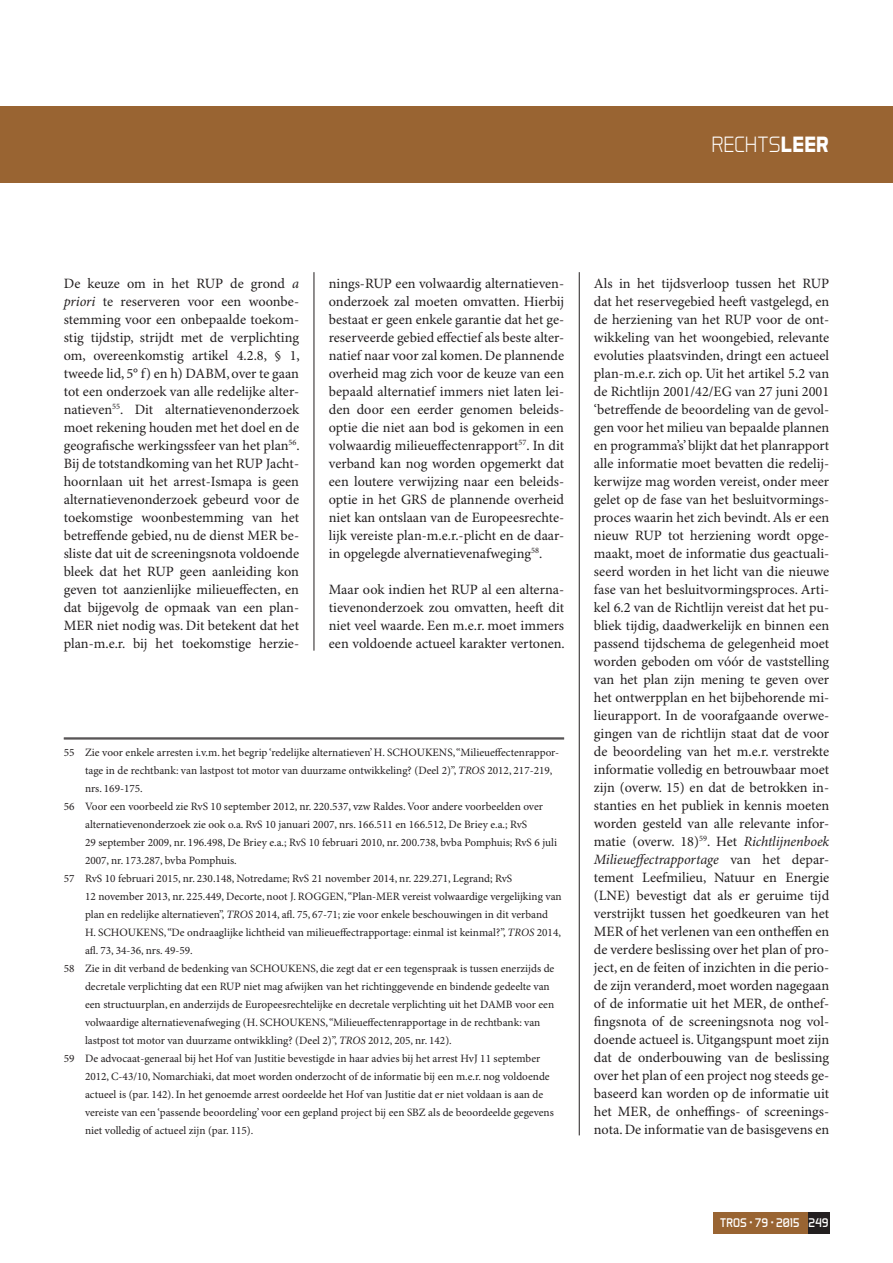
<style>
.page{position:relative;width:893px;height:1263px;background:#fff}
.page>*{position:absolute;margin:0;border:0;box-sizing:border-box;transform-origin:0 0}
.t1{font:300 22.5px "Aero Matics";color:#fff}
.t2{font:14.25px/18px "Minion Pro";color:#231f20;text-align:justify}
.t3{font:12.75px "Aero Matics";color:#fff}
._08_voetnoten{font:11.25px/18px "Minion Pro";color:#231f20}
._07_voetnoten_streep{font:11.25px/18px "Minion Pro";color:#231f20}
.s1{font-weight:700}
.s2{font-style:italic}
</style>
<div class="page">
<div style="left:0;top:106px;width:893px;height:77px;background:#996432"></div>
<hr style="left:579px;top:272px;width:1px;height:863px;background:#231f20">
<div style="left:713px;top:1212px;width:95px;height:21px;background:#996432"></div>
<div style="left:808px;top:1212px;width:21px;height:21px;background:#231f20"></div>
<hr style="left:314px;top:272px;width:1px;height:379px;background:#231f20">
<hr style="left:64px;top:737px;width:500px;height:1px;background:#231f20">
<hr style="left:64px;top:739px;width:500px;height:1px;background:#231f20">
<h1 class="t1" style="left:712px;top:131px;width:119px">RECHTS<span class="s1">LEER</span></h1>
<p class="t2" style="left:64px;top:275px;width:238px">De keuze om in het RUP de grond <span class="s2">a priori</span> te reserveren voor een woonbe&shy;stemming voor een onbepaalde toekom&shy;stig tijdstip, strijdt met de verplichting om, overeenkomstig artikel 4.2.8, § 1, tweede lid, 5° f) en h) DABM, over te gaan tot een onderzoek van alle redelijke alter&shy;natieven<sup>55</sup>. Dit alternatievenonderzoek moet rekening houden met het doel en de geografische werkingssfeer van het plan<sup>56</sup>.<br>Bij de totstandkoming van het RUP Jacht&shy;hoornlaan uit het arrest-Ismapa is geen alternatievenonderzoek gebeurd voor de toekomstige woonbestemming van het betreffende gebied, nu de dienst MER be&shy;sliste dat uit de screeningsnota voldoende bleek dat het RUP geen aanleiding kon geven tot aanzienlijke milieueffecten, en dat bijgevolg de opmaak van een plan-MER niet nodig was. Dit betekent dat het plan-m.e.r. bij het toekomstige herzie-</p>
<p class="t2" style="left:329px;top:275px;width:237px">nings-RUP een volwaardig alternatieven&shy;onderzoek zal moeten omvatten. Hierbij bestaat er geen enkele garantie dat het ge&shy;reserveerde gebied effectief als beste alter&shy;natief naar voor zal komen. De plannende overheid mag zich voor de keuze van een bepaald alternatief immers niet laten lei&shy;den door een eerder genomen beleids&shy;optie die niet aan bod is gekomen in een volwaardig milieueffectenrapport<sup>57</sup>. In dit verband kan nog worden opgemerkt dat een loutere verwijzing naar een beleids&shy;optie in het GRS de plannende overheid niet kan ontslaan van de Europeesrechte&shy;lijk vereiste plan-m.e.r.-plicht en de daar&shy;in opgelegde alvernatievenafweging<sup>58</sup>.</p>
<p class="t2" style="left:329px;top:581px;width:238px">Maar ook indien het RUP al een alterna&shy;tievenonderzoek zou omvatten, heeft dit niet veel waarde. Een m.e.r. moet immers een voldoende actueel karakter vertonen.</p>
<p class="_07_voetnoten_streep" style="left:85px;top:744px;width:476px;text-indent:-21px">55 Zie voor enkele arresten i.v.m. het begrip ‘redelijke alternatieven’ H. SCHOUKENS, “Milieueffectenrappor&shy;tage in de rechtbank: van lastpost tot motor van duurzame ontwikkeling? (Deel 2)”, <span class="s2">TROS</span> 2012, 217-219, nrs. 169-175.</p>
<p class="_08_voetnoten" style="left:85px;top:798px;width:473px;text-indent:-21px">56 Voor een voorbeeld zie RvS 10 september 2012, nr. 220.537, vzw Raldes. Voor andere voorbeelden over alternatievenonderzoek zie ook o.a. RvS 10 januari 2007, nrs. 166.511 en 166.512, De Briey e.a.; RvS<br>29 september 2009, nr. 196.498, De Briey e.a.; RvS 10 februari 2010, nr. 200.738, bvba Pomphuis; RvS 6 juli 2007, nr. 173.287, bvba Pomphuis.</p>
<p class="_08_voetnoten" style="left:85px;top:870px;width:478px;text-indent:-21px">57 RvS 10 februari 2015, nr. 230.148, Notredame; RvS 21 november 2014, nr. 229.271, Legrand; RvS<br>12 november 2013, nr. 225.449, Decorte, noot J. ROGGEN, “Plan-MER vereist volwaardige vergelijking van plan en redelijke alternatieven”, <span class="s2">TROS</span> 2014, afl. 75, 67-71; zie voor enkele beschouwingen in dit verband H. SCHOUKENS, “De ondraaglijke lichtheid van milieueffectrapportage: einmal ist keinmal?”, <span class="s2">TROS</span> 2014, afl. 73, 34-36, nrs. 49-59.</p>
<p class="_08_voetnoten" style="left:85px;top:960px;width:471px;text-indent:-21px">58 Zie in dit verband de bedenking van SCHOUKENS, die zegt dat er een tegenspraak is tussen enerzijds de decretale verplichting dat een RUP niet mag afwijken van het richtinggevende en bindende gedeelte van een structuurplan, en anderzijds de Europeesrechtelijke en decretale verplichting uit het DAMB voor een volwaardige alternatievenafweging (H. SCHOUKENS, “Milieueffectenrapportage in de rechtbank: van lastpost tot motor van duurzame ontwikkling? (Deel 2)”, <span class="s2">TROS</span> 2012, 205, nr. 142).</p>
<p class="_08_voetnoten" style="left:85px;top:1050px;width:470px;text-indent:-21px">59 De advocaat-generaal bij het Hof van Justitie bevestigde in haar advies bij het arrest HvJ 11 september 2012, C-43/10, Nomarchiaki, dat moet worden onderzocht of de informatie bij een m.e.r. nog voldoende actueel is (par. 142). In het genoemde arrest oordeelde het Hof van Justitie dat er niet voldaan is aan de vereiste van een ‘passende beoordeling’ voor een gepland project bij een SBZ als de beoordeelde gegevens niet volledig of actueel zijn (par. 115).</p>
<p class="t2" style="left:594px;top:275px;width:237px">Als in het tijdsverloop tussen het RUP dat het reservegebied heeft vastgelegd, en de herziening van het RUP voor de ont&shy;wikkeling van het woongebied, relevante evoluties plaatsvinden, dringt een actueel plan-m.e.r. zich op. Uit het artikel 5.2 van de Richtlijn 2001/42/EG van 27 juni 2001 ‘betreffende de beoordeling van de gevol&shy;gen voor het milieu van bepaalde plannen en programma’s’ blijkt dat het planrapport alle informatie moet bevatten die redelij&shy;kerwijze mag worden vereist, onder meer gelet op de fase van het besluitvormings&shy;proces waarin het zich bevindt. Als er een nieuw RUP tot herziening wordt opge&shy;maakt, moet de informatie dus geactuali&shy;seerd worden in het licht van die nieuwe fase van het besluitvormingsproces. Arti&shy;kel 6.2 van de Richtlijn vereist dat het pu&shy;bliek tijdig, daadwerkelijk en binnen een passend tijdschema de gelegenheid moet worden geboden om vóór de vaststelling van het plan zijn mening te geven over het ontwerpplan en het bijbehorende mi&shy;lieurapport. In de voorafgaande overwe&shy;gingen van de richtlijn staat dat de voor de beoordeling van het m.e.r. verstrekte informatie volledig en betrouwbaar moet zijn (overw. 15) en dat de betrokken in&shy;stanties en het publiek in kennis moeten worden gesteld van alle relevante infor&shy;matie (overw. 18)<sup>59</sup>. Het <span class="s2">Richtlijnenboek Milieueffectrapportage</span> van het depar&shy;tement Leefmilieu, Natuur en Energie (LNE) bevestigt dat als er geruime tijd verstrijkt tussen het goedkeuren van het MER of het verlenen van een ontheffen en de verdere beslissing over het plan of pro&shy;ject, en de feiten of inzichten in die perio&shy;de zijn veranderd, moet worden nagegaan of de informatie uit het MER, de onthef&shy;fingsnota of de screeningsnota nog vol&shy;doende actueel is. Uitgangspunt moet zijn dat de onderbouwing van de beslissing over het plan of een project nog steeds ge&shy;baseerd kan worden op de informatie uit het MER, de onheffings- of screenings&shy;nota. De informatie van de basisgevens en</p>
<p class="t3" style="left:720px;top:1215px;width:110px">TROS • 79 • 2015 249</p>
</div>
